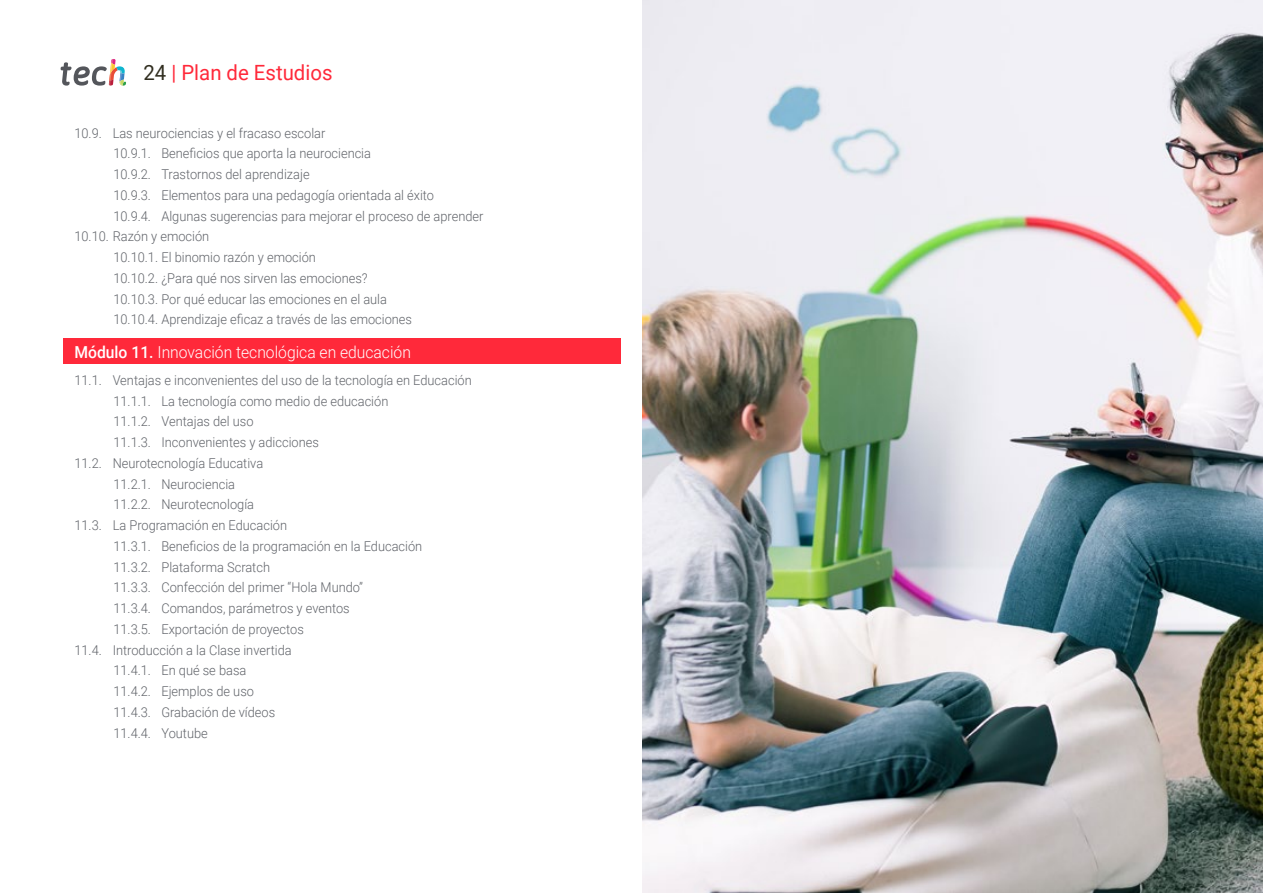
<style>
.page{position:relative;width:1263px;height:893px;background:#fff}
.page>*{position:absolute;margin:0;border:0;box-sizing:border-box;transform-origin:0 0}
.t1{font:21px "Roboto";color:#ff293a}
.t2{font:300 16.5px "Roboto";color:#fff;scale:.95 1}
.t3{font:300 13.5px "Roboto";color:#61646a;scale:.95 1}
.s1{color:#312e20}
.s2{font-weight:500}
</style>
<div class="page">
<div style="left:63px;top:339px;width:558px;height:25px;background:#ff293a"></div>
<svg style="left:61px;top:59px;width:65px;height:27px"></svg>
<img style="left:642px;top:0;width:621px;height:893px">
<h1 class="t1" style="left:144px;top:57px;width:190px"><span class="s1">24</span> | Plan de Estudios</h1>
<p class="t3" style="left:74px;top:123px;width:266px">10.9. Las neurociencias y el fracaso escolar</p>
<p class="t3" style="left:113px;top:144px;width:273px">10.9.1. Beneficios que aporta la neurociencia</p>
<p class="t3" style="left:113px;top:165px;width:208px">10.9.2. Trastornos del aprendizaje</p>
<p class="t3" style="left:113px;top:186px;width:339px">10.9.3. Elementos para una pedagogía orientada al éxito</p>
<p class="t3" style="left:113px;top:206px;width:391px">10.9.4. Algunas sugerencias para mejorar el proceso de aprender</p>
<p class="t3" style="left:74px;top:227px;width:143px">10.10. Razón y emoción</p>
<p class="t3" style="left:113px;top:248px;width:215px">10.10.1. El binomio razón y emoción</p>
<p class="t3" style="left:113px;top:269px;width:269px">10.10.2. ¿Para qué nos sirven las emociones?</p>
<p class="t3" style="left:113px;top:289px;width:290px">10.10.3. Por qué educar las emociones en el aula</p>
<p class="t3" style="left:113px;top:310px;width:316px">10.10.4. Aprendizaje eficaz a través de las emociones</p>
<p class="t2" style="left:74px;top:340px;width:356px"><span class="s2">Módulo 11.</span> Innovación tecnológica en educación</p>
<p class="t3" style="left:74px;top:370px;width:420px">11.1. Ventajas e inconvenientes del uso de la tecnología en Educación</p>
<p class="t3" style="left:113px;top:391px;width:291px">11.1.1. La tecnología como medio de educación</p>
<p class="t3" style="left:113px;top:412px;width:149px">11.1.2. Ventajas del uso</p>
<p class="t3" style="left:113px;top:433px;width:218px">11.1.3. Inconvenientes y adicciones</p>
<p class="t3" style="left:74px;top:453px;width:200px">11.2. Neurotecnología Educativa</p>
<p class="t3" style="left:113px;top:474px;width:130px">11.2.1. Neurociencia</p>
<p class="t3" style="left:113px;top:495px;width:150px">11.2.2. Neurotecnología</p>
<p class="t3" style="left:74px;top:516px;width:225px">11.3. La Programación en Educación</p>
<p class="t3" style="left:113px;top:536px;width:327px">11.3.1. Beneficios de la programación en la Educación</p>
<p class="t3" style="left:113px;top:557px;width:166px">11.3.2. Plataforma Scratch</p>
<p class="t3" style="left:113px;top:578px;width:264px">11.3.3. Confección del primer “Hola Mundo”</p>
<p class="t3" style="left:113px;top:599px;width:250px">11.3.4. Comandos, parámetros y eventos</p>
<p class="t3" style="left:113px;top:619px;width:202px">11.3.5. Exportación de proyectos</p>
<p class="t3" style="left:74px;top:640px;width:230px">11.4. Introducción a la Clase invertida</p>
<p class="t3" style="left:113px;top:661px;width:141px">11.4.1. En qué se basa</p>
<p class="t3" style="left:113px;top:682px;width:149px">11.4.2. Ejemplos de uso</p>
<p class="t3" style="left:113px;top:702px;width:172px">11.4.3. Grabación de vídeos</p>
<p class="t3" style="left:113px;top:723px;width:101px">11.4.4. Youtube</p>
</div>
